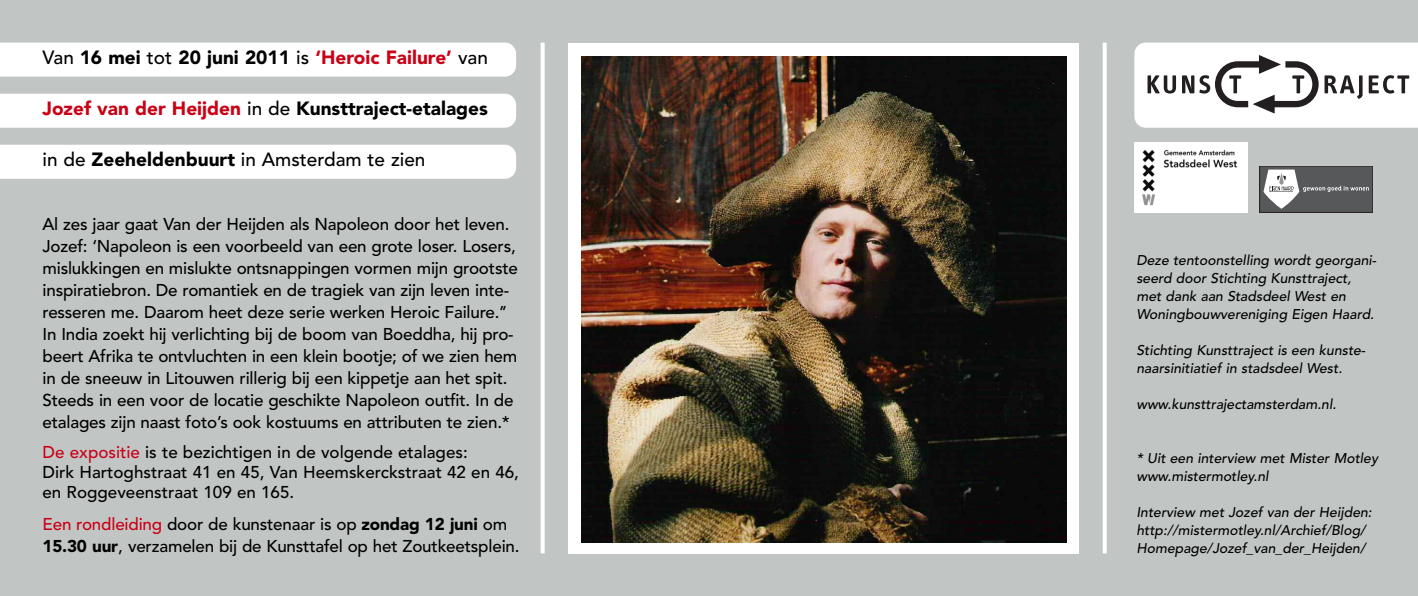
<style>
.page{position:relative;width:1418px;height:596px;background:#fff}
.page>*{position:absolute;margin:0;border:0;box-sizing:border-box;transform-origin:0 0}
.t1{font:900 19px "Avenir";color:#000}
.t2{font:500 19px "Avenir";color:#000}
.t3{font:500 17px/22px "Avenir";letter-spacing:-.01em;color:#000}
.t4{font:italic 500 14px/18px "Avenir";color:#000}
.s1{font-weight:500}
.s2{color:#ca0016}
.s3{font-weight:900}
</style>
<div class="page">
<div style="left:0;top:0;width:1417px;height:595px;background:#c1c6c5"></div>
<div style="left:1134px;top:142px;width:113px;height:71px;background:#fff"></div>
<img style="left:1142px;top:149px;width:96px;height:57px">
<div style="left:1259px;top:166px;width:113px;height:46px;background:#57585a"></div>
<div style="left:1259px;top:166px;width:113px;height:46px;border:1px solid #231f20"></div>
<svg style="left:1263px;top:169px;width:105px;height:40px"></svg>
<div style="left:568px;top:43px;width:510px;height:510px;background:#fff"></div>
<img style="left:581px;top:57px;width:485px;height:484px">
<svg style="left:540px;top:43px;width:4px;height:510px;background:#f4f5f5"></svg>
<svg style="left:1102px;top:43px;width:4px;height:510px;background:#f3f4f4"></svg>
<div style="left:0;top:43px;width:516px;height:34px;background:#fff"></div>
<div style="left:0;top:94px;width:516px;height:34px;background:#fff"></div>
<div style="left:0;top:145px;width:516px;height:34px;background:#fff"></div>
<svg style="left:1134px;top:43px;width:283px;height:85px;background:#e3e2e2"></svg>
<p class="t1" style="left:43px;top:50px;width:447px"><span class="s1">Van</span> 16 mei <span class="s1">tot</span> 20 juni 2011 <span class="s1">is</span> <span class="s2">‘Heroic Failure’</span> <span class="s1">van</span></p>
<p class="t1" style="left:43px;top:100px;width:447px"><span class="s2">Jozef van der Heijden</span> <span class="s1">in de</span> Kunsttraject-etalages</p>
<p class="t2" style="left:43px;top:151px;width:384px">in de <span class="s3">Zeeheldenbuurt</span> in Amsterdam te zien</p>
<p class="t3" style="left:43px;top:214px;width:477px">Al zes jaar gaat Van der Heijden als Napoleon door het leven.<br>Jozef: ‘Napoleon is een voorbeeld van een grote loser. Losers, mislukkingen en mislukte ontsnappingen vormen mijn grootste inspiratiebron. De romantiek en de tragiek van zijn leven inte&shy;resseren me. Daarom heet deze serie werken Heroic Failure.’’ In India zoekt hij verlichting bij de boom van Boeddha, hij pro&shy;beert Afrika te ontvluchten in een klein bootje; of we zien hem in de sneeuw in Litouwen rillerig bij een kippetje aan het spit.<br>Steeds in een voor de locatie geschikte Napoleon outfit. In de etalages zijn naast foto’s ook kostuums en attributen te zien.*</p>
<p class="t3" style="left:43px;top:443px;width:478px;line-height:20px"><span class="s2">De expositie</span> is te bezichtigen in de volgende etalages:<br>Dirk Hartoghstraat 41 en 45, Van Heemskerckstraat 42 en 46, en Roggeveenstraat 109 en 165.</p>
<p class="t3" style="left:43px;top:514px;width:478px"><span class="s2">Een rondleiding</span> door de kunstenaar is op <span class="s3">zondag 12 juni</span> om<br><span class="s3">15.30 uur</span>, verzamelen bij de Kunsttafel op het Zoutkeetsplein.</p>
<p class="t4" style="left:1136px;top:252px;width:241px">Deze tentoonstelling wordt georgani&shy;seerd door Stichting Kunsttraject, met dank aan Stadsdeel West en Woningbouwvereniging Eigen Haard.</p>
<p class="t4" style="left:1136px;top:342px;width:230px">Stichting Kunsttraject is een kunste&shy;naarsinitiatief in stadsdeel West.</p>
<p class="t4" style="left:1136px;top:396px;width:201px">www.kunsttrajectamsterdam.nl.</p>
<p class="t4" style="left:1136px;top:450px;width:243px">* Uit een interview met Mister Motley www.mistermotley.nl</p>
<p class="t4" style="left:1136px;top:504px;width:237px">Interview met Jozef van der Heijden: http://mistermotley.nl/Archief/Blog/<br>Homepage/Jozef_van_der_Heijden/</p>
</div>
